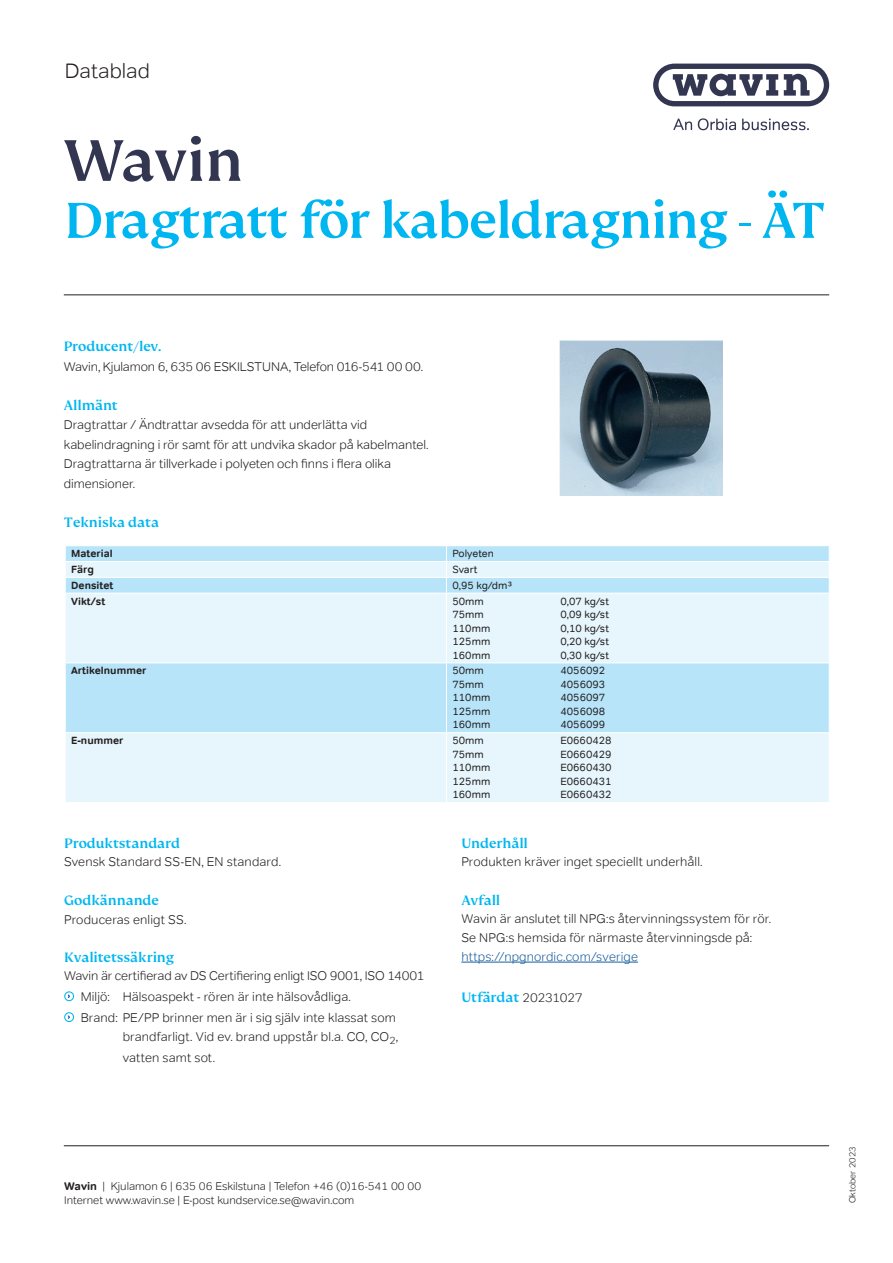
<style>
.page{position:relative;width:893px;height:1263px;background:#fff}
.page>*{position:absolute;margin:0;border:0;box-sizing:border-box;transform-origin:0 0}
.t1{font:500 64.5px "FS Kim";color:#323650}
.t2{font:500 55.5px "FS Kim";letter-spacing:-.02em;color:#00b6f0}
.t3{font:300 21px "Tondo";color:#231f20}
.Body_text_no_lock{font:500 15px "FS Kim";color:#00b6f0}
.Body_text{font:500 15px "FS Kim";color:#00b6f0}
.Body_text_no_lock-2{font:300 12.75px/18.8px "Tondo";letter-spacing:.005em;color:#231f20;text-align:right}
.Body_text-2{font:300 12.75px/19.5px "Tondo";color:#231f20}
.t4{font:300 11.25px "Tondo";color:#231f20}
.Table_text{font:10.5px "Tondo";color:#231f20}
.Table_text_bold{font:700 10.5px "Tondo";color:#231f20}
.t5{font:300 9px "Tondo";color:#231f20}
.s1{color:#175d9e}
.s2{font-family:"Tondo";font-weight:300;font-size:12.75px;color:#231f20}
.s3{font-weight:700}
</style>
<div class="page">
<hr style="left:64px;top:1145px;width:765px;height:1px;background:#231f20">
<svg style="left:653px;top:64px;width:176px;height:42px"></svg>
<svg style="left:673px;top:119px;width:19px;height:11px"></svg>
<svg style="left:698px;top:118px;width:38px;height:12px"></svg>
<svg style="left:742px;top:118px;width:67px;height:12px"></svg>
<hr style="left:64px;top:294px;width:765px;height:1px;background:#231f20">
<div style="left:64px;top:991px;width:10px;height:10px;border:1px solid #00b6f0;border-radius:50%"></div>
<div style="left:64px;top:1012px;width:10px;height:10px;border:1px solid #00b6f0;border-radius:50%"></div>
<hr style="left:461px;top:962px;width:177px;height:1px;background:#175d9e">
<img style="left:559px;top:340px;width:163px;height:156px">
<div style="left:66px;top:546px;width:763px;height:15px;background:#b7e4f9"></div>
<svg style="left:66px;top:562px;width:763px;height:240px;background:#d5effa"></svg>
<hr style="left:65px;top:577px;width:381px;height:1px;background:#fff">
<svg style="left:65px;top:546px;width:1px;height:47px"></svg>
<hr style="left:446px;top:577px;width:384px;height:1px;background:#fff">
<svg style="left:446px;top:546px;width:1px;height:47px"></svg>
<hr style="left:65px;top:593px;width:381px;height:1px;background:#fff">
<hr style="left:446px;top:593px;width:384px;height:1px;background:#fff">
<hr style="left:446px;top:593px;width:1px;height:69px;background:#fff">
<hr style="left:65px;top:662px;width:381px;height:1px;background:#fff">
<hr style="left:446px;top:662px;width:384px;height:1px;background:#fff">
<hr style="left:446px;top:663px;width:1px;height:69px;background:#fff">
<hr style="left:65px;top:732px;width:381px;height:1px;background:#fff">
<hr style="left:446px;top:732px;width:384px;height:1px;background:#fff">
<hr style="left:446px;top:733px;width:1px;height:69px;background:#fff">
<p class="t3" style="left:65px;top:58px;width:87px">Datablad</p>
<p class="t1" style="left:64px;top:125px;width:181px">Wavin</p>
<p class="t2" style="left:64px;top:190px;width:763px">Dragtratt för kabeldragning - ÄT</p>
<p class="Body_text" style="left:64px;top:338px;width:99px">Producent/lev.</p>
<p class="Body_text-2" style="left:64px;top:356px;width:361px">Wavin, Kjulamon 6, 635 06 ESKILSTUNA, Telefon 016-541 00 00.</p>
<p class="Body_text" style="left:64px;top:396px;width:56px">Allmänt</p>
<p class="Body_text-2" style="left:64px;top:415px;width:366px">Dragtrattar / Ändtrattar avsedda för att underlätta vid kabelindragning i rör samt för att undvika skador på kabelmantel.</p>
<p class="Body_text-2" style="left:64px;top:454px;width:329px">Dragtrattarna är tillverkade i polyeten och finns i flera olika</p>
<p class="Body_text-2" style="left:64px;top:473px;width:73px">dimensioner.</p>
<p class="Body_text" style="left:64px;top:513px;width:97px">Tekniska data</p>
<p class="Table_text_bold" style="left:71px;top:547px;width:43px">Material</p>
<p class="Table_text" style="left:452px;top:547px;width:43px">Polyeten</p>
<p class="Table_text_bold" style="left:71px;top:563px;width:24px">Färg</p>
<p class="Table_text" style="left:452px;top:563px;width:27px">Svart</p>
<p class="Table_text_bold" style="left:71px;top:579px;width:44px">Densitet</p>
<p class="Table_text" style="left:452px;top:579px;width:61px">0,95 kg/dm³</p>
<p class="Table_text_bold" style="left:71px;top:594px;width:36px">Vikt/st</p>
<p class="Table_text" style="left:452px;top:595px;width:33px">50mm</p>
<p class="Table_text" style="left:560px;top:595px;width:50px">0,07 kg/st</p>
<p class="Table_text" style="left:452px;top:608px;width:33px">75mm</p>
<p class="Table_text" style="left:560px;top:608px;width:50px">0,09 kg/st</p>
<p class="Table_text" style="left:452px;top:622px;width:39px">110mm</p>
<p class="Table_text" style="left:560px;top:622px;width:50px">0,10 kg/st</p>
<p class="Table_text" style="left:452px;top:635px;width:39px">125mm</p>
<p class="Table_text" style="left:560px;top:635px;width:50px">0,20 kg/st</p>
<p class="Table_text" style="left:452px;top:649px;width:39px">160mm</p>
<p class="Table_text" style="left:560px;top:649px;width:50px">0,30 kg/st</p>
<p class="Table_text_bold" style="left:71px;top:664px;width:77px">Artikelnummer</p>
<p class="Table_text" style="left:452px;top:664px;width:33px">50mm</p>
<p class="Table_text" style="left:560px;top:664px;width:46px">4056092</p>
<p class="Table_text" style="left:452px;top:678px;width:33px">75mm</p>
<p class="Table_text" style="left:560px;top:678px;width:46px">4056093</p>
<p class="Table_text" style="left:452px;top:691px;width:39px">110mm</p>
<p class="Table_text" style="left:560px;top:691px;width:46px">4056097</p>
<p class="Table_text" style="left:452px;top:705px;width:39px">125mm</p>
<p class="Table_text" style="left:560px;top:705px;width:46px">4056098</p>
<p class="Table_text" style="left:452px;top:718px;width:39px">160mm</p>
<p class="Table_text" style="left:560px;top:718px;width:46px">4056099</p>
<p class="Table_text_bold" style="left:71px;top:734px;width:54px">E-nummer</p>
<p class="Table_text" style="left:452px;top:734px;width:33px">50mm</p>
<p class="Table_text" style="left:560px;top:734px;width:53px">E0660428</p>
<p class="Table_text" style="left:452px;top:748px;width:33px">75mm</p>
<p class="Table_text" style="left:560px;top:748px;width:53px">E0660429</p>
<p class="Table_text" style="left:452px;top:761px;width:39px">110mm</p>
<p class="Table_text" style="left:560px;top:761px;width:53px">E0660430</p>
<p class="Table_text" style="left:452px;top:775px;width:39px">125mm</p>
<p class="Table_text" style="left:560px;top:775px;width:53px">E0660431</p>
<p class="Table_text" style="left:452px;top:788px;width:39px">160mm</p>
<p class="Table_text" style="left:560px;top:788px;width:53px">E0660432</p>
<p class="Body_text_no_lock" style="left:64px;top:835px;width:117px">Produktstandard</p>
<p class="Body_text_no_lock-2" style="left:64px;top:853px;width:218px">Svensk Standard SS-EN, EN standard.</p>
<p class="Body_text_no_lock" style="left:64px;top:892px;width:96px">Godkännande</p>
<p class="Body_text_no_lock-2" style="left:64px;top:910px;width:124px">Produceras enligt SS.</p>
<p class="Body_text_no_lock" style="left:64px;top:948px;width:111px">Kvalitetssäkring</p>
<p class="Body_text_no_lock-2" style="left:64px;top:966px;width:362px">Wavin är certifierad av DS Certifiering enligt ISO 9001, ISO 14001</p>
<p class="Body_text_no_lock-2" style="left:81px;top:987px;width:272px">Miljö: Hälsoaspekt - rören är inte hälsovådliga.</p>
<p class="Body_text_no_lock-2" style="left:81px;top:1008px;width:319px">Brand: PE/PP brinner men är i sig själv inte klassat som brandfarligt. Vid ev. brand uppstår bl.a. CO, CO<sub>2</sub>,</p>
<p class="Body_text_no_lock-2" style="left:123px;top:1048px;width:94px">vatten samt sot.</p>
<p class="Body_text_no_lock" style="left:461px;top:835px;width:68px">Underhåll</p>
<p class="Body_text_no_lock-2" style="left:461px;top:853px;width:243px">Produkten kräver inget speciellt underhåll.</p>
<p class="Body_text_no_lock" style="left:461px;top:891px;width:40px">Avfall</p>
<p class="Body_text_no_lock-2" style="left:461px;top:909px;width:311px;text-align:left">Wavin är anslutet till NPG:s återvinningssystem för rör.<br>Se NPG:s hemsida för närmaste återvinningsde på: <span class="s1">https://npgnordic.com/sverige</span></p>
<p class="Body_text_no_lock" style="left:461px;top:989px;width:123px">Utfärdat <span class="s2">20231027</span></p>
<p class="t4" style="left:64px;top:1179px;width:359px"><span class="s3">Wavin</span> | Kjulamon 6 | 635 06 Eskilstuna | Telefon +46 (0)16-541 00 00</p>
<p class="t4" style="left:64px;top:1193px;width:292px">Internet www.wavin.se | E-post kundservice.se@wavin.com</p>
<p class="t5" style="left:847px;top:1203px;width:59px;rotate:-90deg">Oktober 2023</p>
</div>
